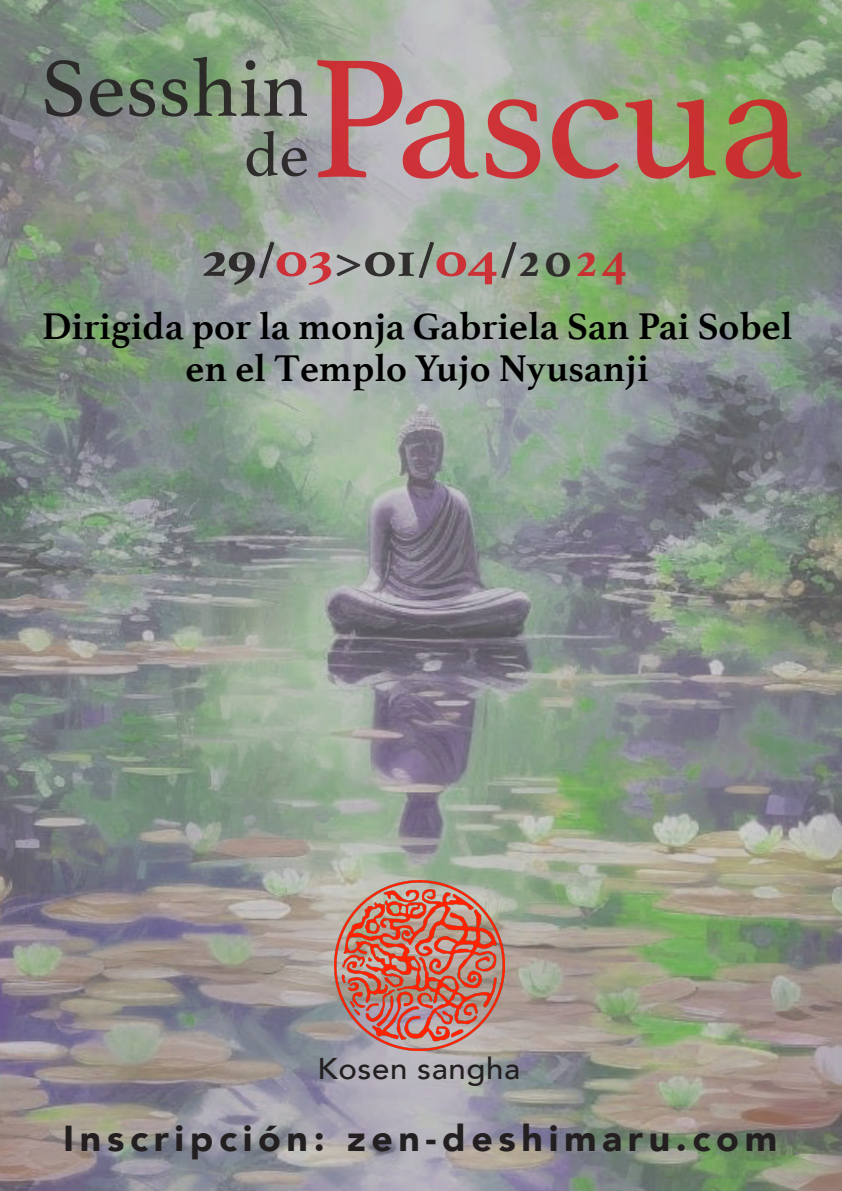
<style>
.page{position:relative;width:842px;height:1191px;background:#fff}
.page>*{position:absolute;margin:0;border:0;box-sizing:border-box;transform-origin:0 0}
.t1{font:178px "Athelas";letter-spacing:-.01em;color:#d1232a}
.t2{font:84px "Athelas";color:#231f20}
.t3{font:64px "Athelas";color:#231f20}
.t4{font:700 50px "Athelas";color:#231f20;scale:1.22 1}
.t5{font:700 39px/42px "Athelas";color:#000;text-align:center}
.t6{font:900 36px "Avenir";letter-spacing:.15em;color:#231f20;scale:1.04 1}
.t7{font:500 30px "Avenir";letter-spacing:.02em;color:#231f20;scale:1.04 1}
.s1{color:#d1232a}
</style>
<div class="page">
<img style="left:0;top:0;width:842px;height:1191px">
<img style="left:334px;top:880px;width:171px;height:170px">
<h2 class="t2" style="left:40px;top:21px;width:270px">Sesshin</h2>
<h3 class="t3" style="left:244px;top:104px;width:66px">de</h3>
<h1 class="t1" style="left:309px;top:-23px;width:495px">Pascua</h1>
<p class="t4" style="left:202px;top:219px;width:350px">29/<span class="s1">03</span>&gt;01/<span class="s1">04</span>/20<span class="s1">24</span></p>
<p class="t5" style="left:42px;top:304px;width:752px">Dirigida por la monja Gabriela San Pai Sobel en el Templo Yujo Nyusanji</p>
<p class="t7" style="left:318px;top:1042px;width:197px">Kosen sangha</p>
<p class="t6" style="left:63px;top:1107px;width:688px">Inscripción: zen-deshimaru.com</p>
</div>
